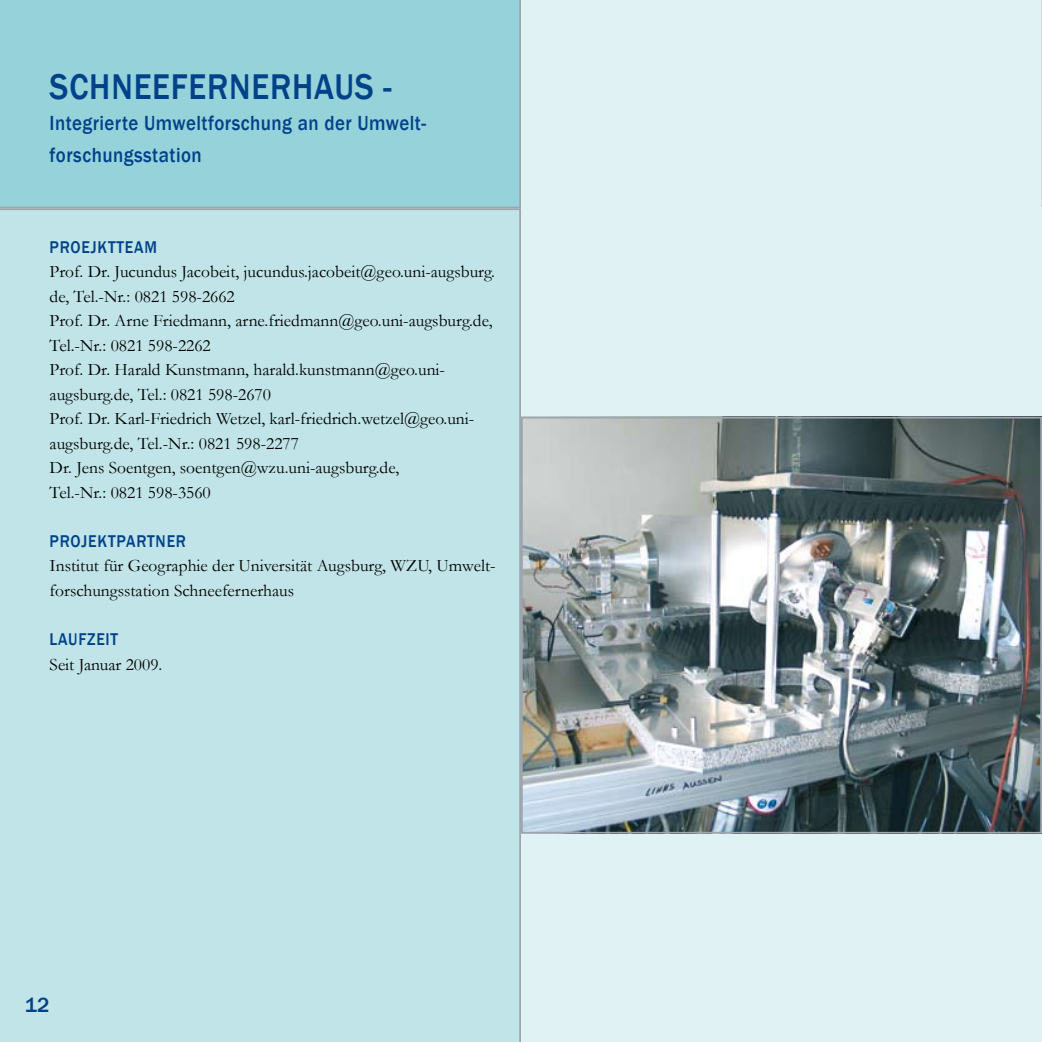
<style>
.page{position:relative;width:1042px;height:1042px;background:#e0f2f4}
.page>*{position:absolute;margin:0;border:0;box-sizing:border-box;transform-origin:0 0}
.t1{font:500 36.75px "Franklin Gothic";letter-spacing:.025em;color:#004289;scale:.9 1}
.t2{font:500 21px/31.5px "Franklin Gothic";letter-spacing:.025em;color:#004289;scale:.9 1}
.t3{font:500 21px "Franklin Gothic";letter-spacing:.025em;color:#004289}
.t4{font:17.5px/24.5px "Garamond";color:#000}
.t5{font:500 17.5px "Franklin Gothic";letter-spacing:.05em;color:#004289;scale:.9 1}
</style>
<div class="page">
<img style="left:524px;top:420px;width:515px;height:410px">
<div style="left:521px;top:417px;width:521px;height:416px;border:2px solid #9ca6ac"></div>
<svg style="left:1041px;top:0;width:1px;height:207px"></svg>
<div style="left:0;top:0;width:521px;height:207px;background:#96d2d9"></div>
<div style="left:0;top:207px;width:522px;height:835px;background:#c0e4e8"></div>
<h1 class="t1" style="left:50px;top:64px;width:381px">Schneefernerhaus -</h1>
<p class="t2" style="left:50px;top:108px;width:420px">Integrierte Umweltforschung an der Umwelt&shy;forschungsstation</p>
<p class="t5" style="left:50px;top:236px;width:118px">Proejktteam</p>
<p class="t4" style="left:50px;top:259px;width:447px">Prof. Dr. Jucundus Jacobeit, jucundus.jacobeit@geo.uni-augsburg. de, Tel.-Nr.: 0821 598-2662<br>Prof. Dr. Arne Friedmann, arne.friedmann@geo.uni-augsburg.de, Tel.-Nr.: 0821 598-2262<br>Prof. Dr. Harald Kunstmann, harald.kunstmann@geo.uni&shy;augsburg.de, Tel.: 0821 598-2670<br>Prof. Dr. Karl-Friedrich Wetzel, karl-friedrich.wetzel@geo.uni&shy;augsburg.de, Tel.-Nr.: 0821 598-2277<br>Dr. Jens Soentgen, soentgen@wzu.uni-augsburg.de,<br>Tel.-Nr.: 0821 598-3560</p>
<p class="t5" style="left:50px;top:530px;width:153px">Projektpartner</p>
<p class="t4" style="left:50px;top:553px;width:447px">Institut für Geographie der Universität Augsburg, WZU, Umwelt&shy;forschungsstation Schneefernerhaus</p>
<p class="t5" style="left:50px;top:628px;width:78px">Laufzeit</p>
<p class="t4" style="left:50px;top:651px;width:114px">Seit Januar 2009.</p>
<p class="t3" style="left:25px;top:992px;width:26px">12</p>
</div>
